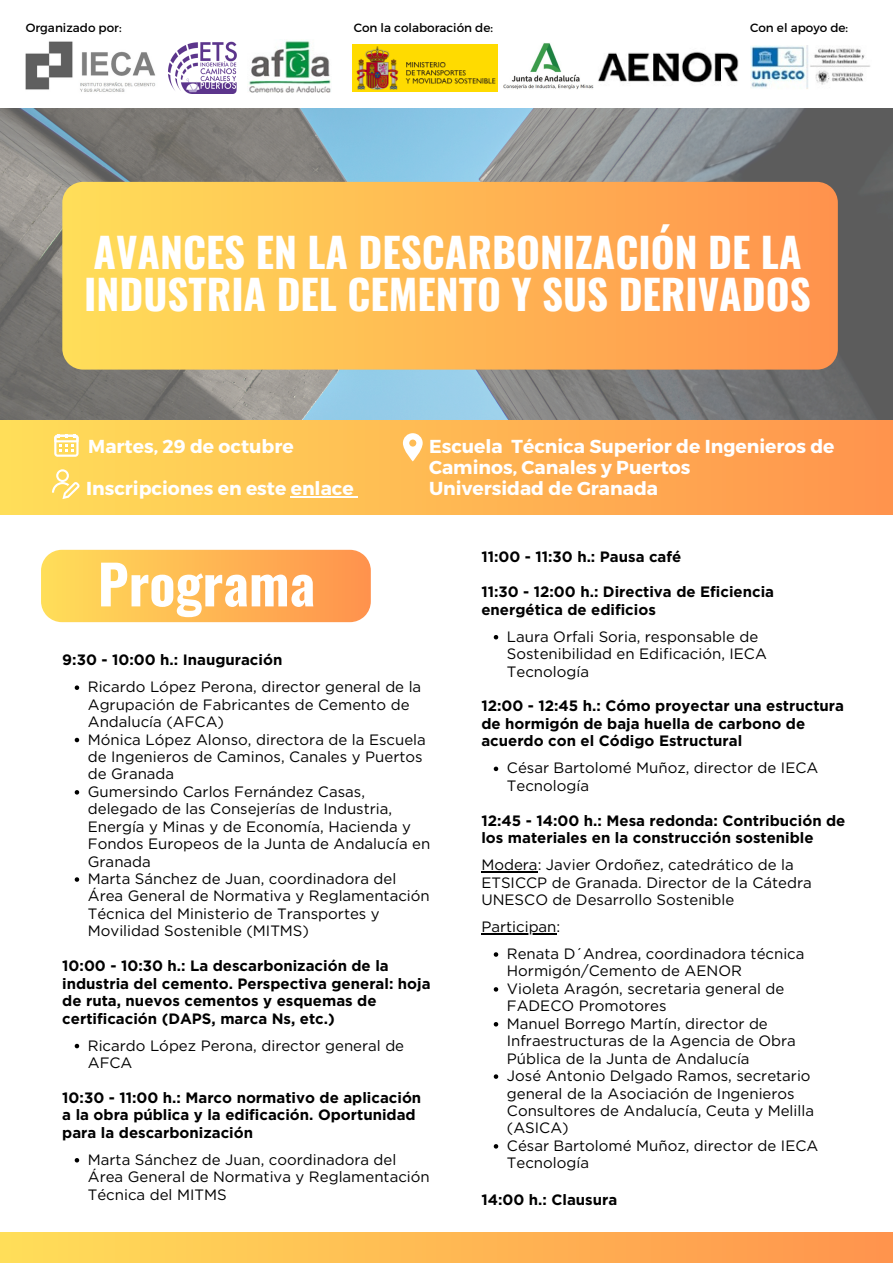
<style>
.page{position:relative;width:893px;height:1263px;background:#fff}
.page>*{position:absolute;margin:0;border:0;box-sizing:border-box;transform-origin:0 0}
.t1{font:700 54px "Oswald";color:#fff}
.t2{font:700 40.88px/41.6px "Oswald";color:#fff}
.t3{font:700 18.75px/20.9px "Montserrat";color:#fff}
.t4{font:15.38px/18px "Montserrat";color:#fff}
.t5{font:15px/17.4px "Gotham";color:#000}
.t6{font:700 15px/17.4px "Gotham";color:#000}
.t7{font:12px "Montserrat";color:#000}
</style>
<div class="page">
<img style="left:0;top:108px;width:893px;height:312px">
<svg style="left:62px;top:182px;width:775px;height:188px;background:#feb753"></svg>
<div style="left:0;top:420px;width:893px;height:94px;background:linear-gradient(to right,#ffde59,#ff934d)"></div>
<svg style="left:41px;top:550px;width:330px;height:72px;background:#ffb955"></svg>
<div style="left:0;top:1233px;width:893px;height:30px;background:linear-gradient(to right,#ffde59,#ff934d)"></div>
<svg style="left:403px;top:433px;width:19px;height:28px"></svg>
<svg style="left:54px;top:434px;width:24px;height:23px"></svg>
<svg style="left:52px;top:469px;width:27px;height:30px"></svg>
<hr style="left:291px;top:496px;width:63px;height:2px;background:#fff">
<img style="left:26px;top:41px;width:130px;height:51px">
<img style="left:249px;top:40px;width:82px;height:53px">
<img style="left:750px;top:45px;width:120px;height:44px">
<img style="left:504px;top:43px;width:89px;height:47px">
<img style="left:168px;top:41px;width:69px;height:52px">
<img style="left:353px;top:44px;width:144px;height:47px">
<img style="left:598px;top:51px;width:141px;height:32px">
<svg style="left:75px;top:685px;width:4px;height:5px"></svg>
<svg style="left:75px;top:738px;width:4px;height:4px"></svg>
<svg style="left:75px;top:790px;width:4px;height:4px"></svg>
<svg style="left:75px;top:877px;width:4px;height:5px"></svg>
<svg style="left:75px;top:1044px;width:4px;height:4px"></svg>
<svg style="left:75px;top:1158px;width:4px;height:4px"></svg>
<svg style="left:494px;top:635px;width:4px;height:4px"></svg>
<svg style="left:494px;top:767px;width:4px;height:4px"></svg>
<hr style="left:481px;top:871px;width:57px;height:1px;background:#000">
<hr style="left:481px;top:933px;width:75px;height:1px;background:#000">
<svg style="left:494px;top:952px;width:4px;height:5px"></svg>
<svg style="left:494px;top:987px;width:4px;height:5px"></svg>
<svg style="left:494px;top:1022px;width:4px;height:4px"></svg>
<svg style="left:494px;top:1074px;width:4px;height:5px"></svg>
<svg style="left:494px;top:1144px;width:4px;height:4px"></svg>
<h2 class="t7" style="left:26px;top:20px;width:97px">Organizado por:</h2>
<p class="t7" style="left:354px;top:20px;width:141px">Con la colaboración de:</p>
<h3 class="t7" style="left:750px;top:20px;width:100px">Con el apoyo de:</h3>
<h6 class="t2" style="left:84px;top:230px;width:728px">AVANCES EN LA DESCARBONIZACIÓN DE LA<br>INDUSTRIA DEL CEMENTO Y SUS DERIVADOS</h6>
<p class="t4" style="left:652px;top:239px;width:147px">¿Qué recursos claves son requeridos para emprender online?</p>
<p class="t3" style="left:88px;top:435px;width:207px">Martes, 29 de octubre</p>
<p class="t3" style="left:429px;top:435px;width:407px">Escuela Técnica Superior de Ingenieros de<br>Caminos, Canales y Puertos</p>
<p class="t3" style="left:86px;top:477px;width:269px">Inscripciones en este enlace</p>
<p class="t3" style="left:429px;top:477px;width:231px">Universidad de Granada</p>
<h5 class="t1" style="left:98px;top:542px;width:219px">Programa</h5>
<p class="t6" style="left:62px;top:651px;width:221px">9:30 - 10:00 h.: Inauguración</p>
<p class="t5" style="left:88px;top:678px;width:335px">Ricardo López Perona, director general de la<br>Agrupación de Fabricantes de Cemento de<br>Andalucía (AFCA)</p>
<h3 class="t5" style="left:88px;top:730px;width:339px">Mónica López Alonso, directora de la Escuela de Ingenieros de Caminos, Canales y Puertos de Granada</h3>
<h3 class="t5" style="left:88px;top:783px;width:344px">Gumersindo Carlos Fernández Casas, delegado de las Consejerías de Industria, Energía y Minas y de Economía, Hacienda y Fondos Europeos de la Junta de Andalucía en Granada</h3>
<h5 class="t5" style="left:88px;top:870px;width:343px">Marta Sánchez de Juan, coordinadora del Área General de Normativa y Reglamentación Técnica del Ministerio de Transportes y Movilidad Sostenible (MITMS)</h5>
<h5 class="t6" style="left:62px;top:957px;width:370px">10:00 - 10:30 h.: La descarbonización de la industria del cemento. Perspectiva general: hoja de ruta, nuevos cementos y esquemas de certificación (DAPS, marca Ns, etc.)</h5>
<p class="t5" style="left:88px;top:1036px;width:318px">Ricardo López Perona, director general de<br>AFCA</p>
<h5 class="t6" style="left:62px;top:1089px;width:360px">10:30 - 11:00 h.: Marco normativo de aplicación a la obra pública y la edificación. Oportunidad para la descarbonización</h5>
<p class="t5" style="left:88px;top:1151px;width:343px">Marta Sánchez de Juan, coordinadora del<br>Área General de Normativa y Reglamentación<br>Técnica del MITMS</p>
<h6 class="t6" style="left:481px;top:548px;width:202px">11:00 - 11:30 h.: Pausa café</h6>
<p class="t6" style="left:481px;top:583px;width:294px">11:30 - 12:00 h.: Directiva de Eficiencia energética de edificios</p>
<p class="t5" style="left:507px;top:628px;width:261px">Laura Orfali Soria, responsable de<br>Sostenibilidad en Edificación, IECA<br>Tecnología</p>
<p class="t6" style="left:481px;top:697px;width:364px">12:00 - 12:45 h.: Cómo proyectar una estructura de hormigón de baja huella de carbono de acuerdo con el Código Estructural</p>
<p class="t5" style="left:507px;top:759px;width:313px">César Bartolomé Muñoz, director de IECA<br>Tecnología</p>
<p class="t6" style="left:481px;top:811px;width:366px">12:45 - 14:00 h.: Mesa redonda: Contribución de los materiales en la construcción sostenible</p>
<h5 class="t5" style="left:481px;top:856px;width:332px">Modera: Javier Ordoñez, catedrático de la<br>ETSICCP de Granada. Director de la Cátedra<br>UNESCO de Desarrollo Sostenible</h5>
<p class="t5" style="left:481px;top:918px;width:80px">Participan:</p>
<h1 class="t5" style="left:507px;top:945px;width:299px">Renata D´Andrea, coordinadora técnica<br>Hormigón/Cemento de AENOR</h1>
<h5 class="t5" style="left:507px;top:980px;width:279px">Violeta Aragón, secretaria general de<br>FADECO Promotores</h5>
<p class="t5" style="left:507px;top:1015px;width:290px">Manuel Borrego Martín, director de<br>Infraestructuras de la Agencia de Obra<br>Pública de la Junta de Andalucía</p>
<p class="t5" style="left:507px;top:1067px;width:309px">José Antonio Delgado Ramos, secretario general de la Asociación de Ingenieros<br>Consultores de Andalucía, Ceuta y Melilla (ASICA)</p>
<p class="t5" style="left:507px;top:1137px;width:313px">César Bartolomé Muñoz, director de IECA<br>Tecnología</p>
<p class="t6" style="left:481px;top:1191px;width:137px">14:00 h.: Clausura</p>
</div>
